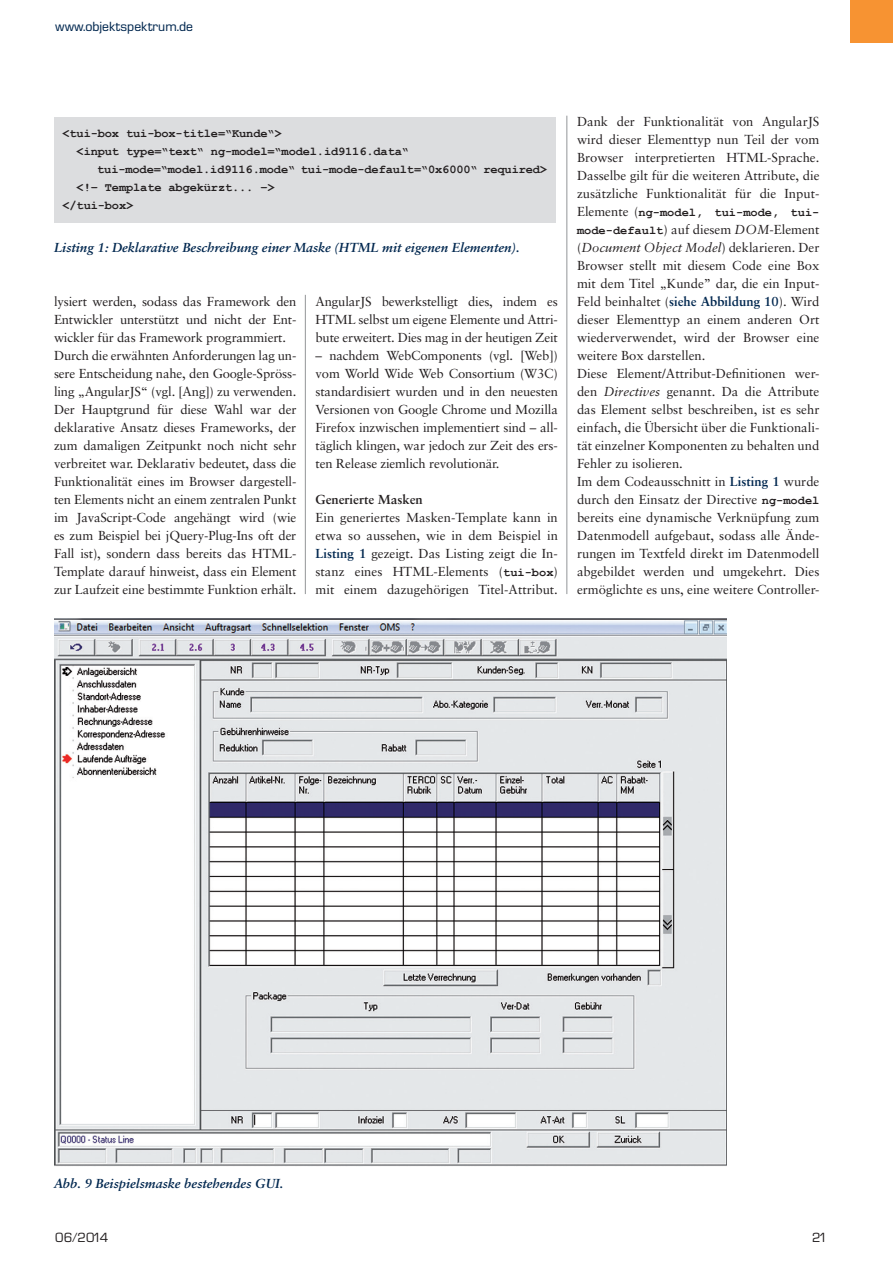
<style>
.page{position:relative;width:893px;height:1263px;background:#fff}
.page>*{position:absolute;margin:0;border:0;box-sizing:border-box;transform-origin:0 0}
.t1{font:13.05px/18px "Sabon";letter-spacing:-.01em;color:#231f20;text-align:justify}
.t2{font:italic 700 13.05px "Sabon";color:#00274f}
.t3{font:13.05px "Eurostile BQ";color:#00274f}
.t4{font:700 13.05px "Sabon";color:#231f20}
.t5{font:13.05px "Eurostile BQ";letter-spacing:-.105em;color:#231f20}
.t6{font:700 12px "Courier New";letter-spacing:-.01em;color:#231f20}
.s1{font-weight:700;color:#00274f}
.s2{font-family:"Courier New";font-weight:700;font-size:12px}
.s3{font-family:"Sabon";font-weight:400;font-size:13.05px}
.s4{font-style:italic}
</style>
<div class="page">
<hr style="left:305px;top:295px;width:1px;height:299px;background:#939598">
<hr style="left:566px;top:116px;width:1px;height:478px;background:#939598">
<div style="left:851px;top:0;width:42px;height:43px;background:#f79332"></div>
<div style="left:54px;top:117px;width:502px;height:105px;background:#dcdddf"></div>
<img style="left:54px;top:618px;width:673px;height:548px">
<p class="t3" style="left:55px;top:19px;width:139px">www.objektspektrum.de</p>
<p class="t6" style="left:63px;top:125px;width:221px">&lt;tui-box tui-box-title=“Kunde“&gt;</p>
<p class="t6" style="left:77px;top:143px;width:334px">&lt;input type=“text“ ng-model=“model.id9116.data“</p>
<p class="t6" style="left:97px;top:161px;width:451px">tui-mode=“model.id9116.mode“ tui-mode-default=“0x6000“ required&gt;</p>
<p class="t6" style="left:77px;top:179px;width:200px">&lt;!– Template abgekürzt... –&gt;</p>
<p class="t6" style="left:63px;top:197px;width:72px">&lt;/tui-box&gt;</p>
<p class="t2" style="left:54px;top:240px;width:467px">Listing 1: Deklarative Beschreibung einer Maske (HTML mit eigenen Elementen).</p>
<p class="t1" style="left:54px;top:292px;width:244px;text-align:left">lysiert werden, sodass das Framework den Entwickler unterstützt und nicht der Ent&shy;wickler für das Framework programmiert.<br>Durch die erwähnten Anforderungen lag un&shy;sere Entscheidung nahe, den Google-Spröss&shy;ling „AngularJS“ (vgl. [Ang]) zu verwenden.<br>Der Hauptgrund für diese Wahl war der deklarative Ansatz dieses Frameworks, der zum damaligen Zeitpunkt noch nicht sehr verbreitet war. Deklarativ bedeutet, dass die Funktionalität eines im Browser dargestell&shy;ten Elements nicht an einem zentralen Punkt im JavaScript-Code angehängt wird (wie es zum Beispiel bei jQuery-Plug-Ins oft der Fall ist), sondern dass bereits das HTML-Template darauf hinweist, dass ein Element zur Laufzeit eine bestimmte Funktion erhält.</p>
<p class="t1" style="left:315px;top:292px;width:244px">AngularJS bewerkstelligt dies, indem es HTML selbst um eigene Elemente und Attri&shy;bute erweitert. Dies mag in der heutigen Zeit</p>
<p class="t1" style="left:315px;top:346px;width:244px">– nachdem WebComponents (vgl. [Web]) vom World Wide Web Consortium (W3C) standardisiert wurden und in den neuesten Versionen von Google Chrome und Mozilla Firefox inzwischen implementiert sind – all&shy;täglich klingen, war jedoch zur Zeit des ers&shy;ten Release ziemlich revolutionär.</p>
<p class="t4" style="left:315px;top:491px;width:109px">Generierte Masken</p>
<p class="t1" style="left:315px;top:508px;width:244px">Ein generiertes Masken-Template kann in etwa so aussehen, wie in dem Beispiel in <span class="s1">Listing 1</span> gezeigt. Das Listing zeigt die In&shy;stanz eines HTML-Elements (<span class="s2">tui-box</span>) mit einem dazugehörigen Titel-Attribut.</p>
<p class="t1" style="left:577px;top:112px;width:244px">Dank der Funktionalität von AngularJS wird dieser Elementtyp nun Teil der vom Browser interpretierten HTML-Sprache.<br>Dasselbe gilt für die weiteren Attribute, die zusätzliche Funktionalität für die Input-</p>
<p class="t6" style="left:577px;top:205px;width:244px"><span class="s3">Elemente (</span>ng-model, tui-mode, tui-</p>
<p class="t1" style="left:577px;top:220px;width:244px;text-align:left"><span class="s2">mode-default</span>) auf diesem <span class="s4">DOM</span>-Element (<span class="s4">Document Object Model</span>) deklarieren. Der Browser stellt mit diesem Code eine Box mit dem Titel „Kunde” dar, die ein Input-Feld beinhaltet (<span class="s1">siehe Abbildung 10</span>). Wird dieser Elementtyp an einem anderen Ort wiederverwendet, wird der Browser eine weitere Box darstellen.<br>Diese Element/Attribut-Definitionen wer&shy;den <span class="s4">Directives</span> genannt. Da die Attribute das Element selbst beschreiben, ist es sehr einfach, die Übersicht über die Funktionali&shy;tät einzelner Komponenten zu behalten und Fehler zu isolieren.<br>Im dem Codeausschnitt in <span class="s1">Listing 1</span> wurde durch den Einsatz der Directive <span class="s2">ng-model </span>bereits eine dynamische Verknüpfung zum Datenmodell aufgebaut, sodass alle Ände&shy;rungen im Textfeld direkt im Datenmodell abgebildet werden und umgekehrt. Dies ermöglichte es uns, eine weitere Controller-</p>
<p class="t2" style="left:54px;top:1176px;width:231px">Abb. 9 Beispielsmaske bestehendes GUI.</p>
<p class="t5" style="left:55px;top:1230px;width:55px">06/2014</p>
<p class="t5" style="left:812px;top:1230px;width:17px">21</p>
</div>
